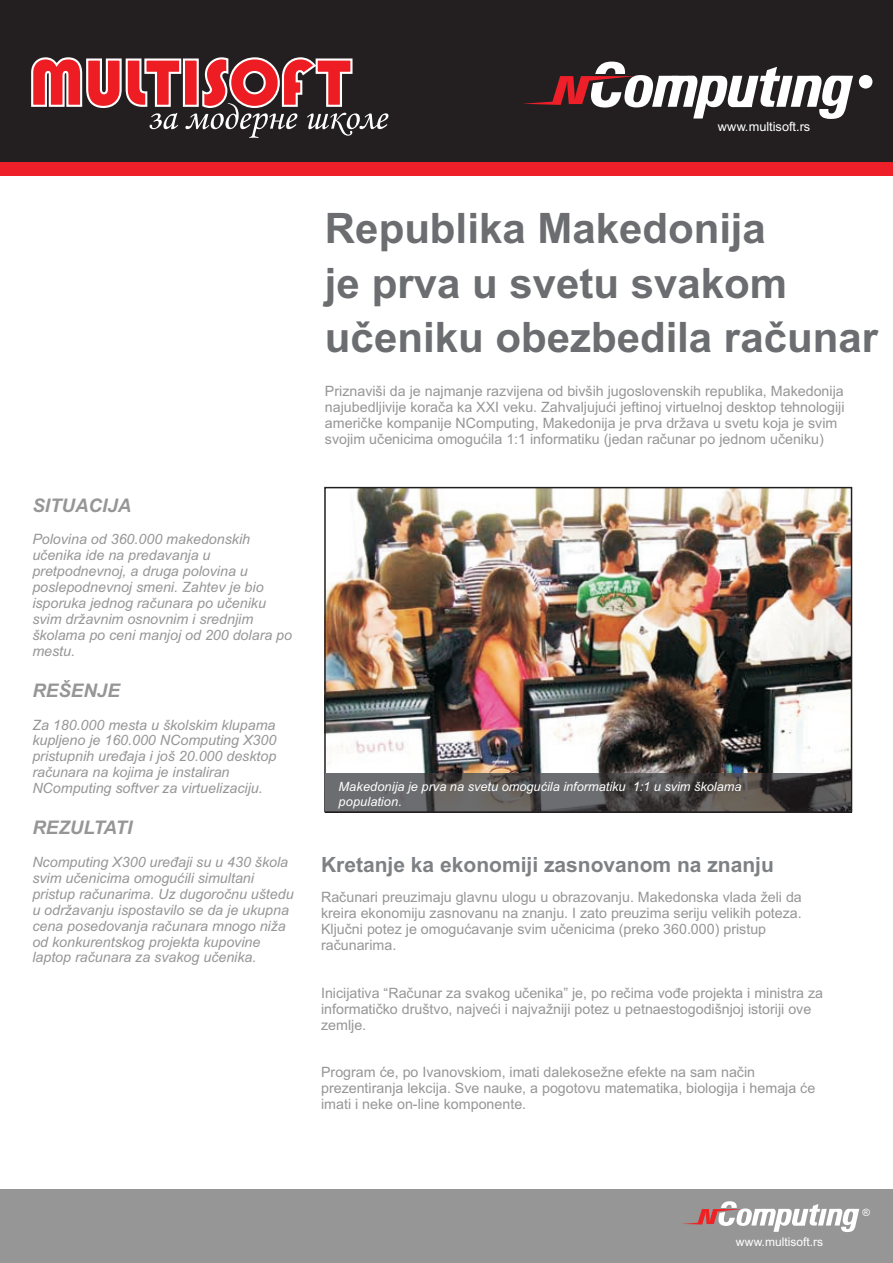
<style>
.page{position:relative;width:893px;height:1263px;background:#fff}
.page>*{position:absolute;margin:0;border:0;box-sizing:border-box;transform-origin:0 0}
.t1{font:700 42px/54.6px "Arial";color:#6c6d70}
.t2{font:700 21px "Arial";color:#7e8184}
.t3{font:italic 700 18.75px "Arial";color:#969697}
.t4{font:14.25px/15.9px "Arial";color:#969697}
.t5{font:italic 14.25px/15.9px "Arial";color:#969697}
.t6{font:italic 12.75px/15px "Arial";color:#fff}
.t7{font:12.75px "Arial";color:#fff}
.t8{font:12px "Arial";color:#fff}
.t9{font:10.2px "Arial";color:#fff}
</style>
<div class="page">
<div style="left:0;top:0;width:893px;height:162px;background:#231f20"></div>
<svg style="left:523px;top:62px;width:330px;height:57px"></svg>
<svg style="left:859px;top:75px;width:13px;height:14px"></svg>
<div style="left:0;top:162px;width:893px;height:14px;background:#ee1f29"></div>
<svg style="left:31px;top:57px;width:358px;height:81px"></svg>
<div style="left:0;top:1189px;width:893px;height:74px;background:#969697"></div>
<svg style="left:682px;top:1201px;width:177px;height:31px"></svg>
<img style="left:327px;top:490px;width:522px;height:284px">
<img style="left:326px;top:774px;width:525px;height:38px">
<p class="t7" style="left:718px;top:121px;width:94px">www.multisoft.rs</p>
<h3 class="t3" style="left:32px;top:498px;width:100px">SITUACIJA</h3>
<p class="t5" style="left:32px;top:533px;width:261px">Polovina od 360.000 makedonskih uèenika ide na predavanja u pretpodnevnoj, a druga polovina u poslepodnevnoj smeni. Zahtev je bio isporuka jednog raèunara po uèeniku svim državnim osnovnim i srednjim školama po ceni manjoj od 200 dolara po mestu.</p>
<h3 class="t3" style="left:32px;top:683px;width:89px">REŠENJE</h3>
<p class="t5" style="left:32px;top:718px;width:245px">Za 180.000 mesta u školskim klupama kupljeno je 160.000 NComputing X300 pristupnih ureðaja i još 20.000 desktop raèunara na kojima je instaliran NComputing softver za virtuelizaciju.</p>
<h3 class="t3" style="left:32px;top:820px;width:101px">REZULTATI</h3>
<p class="t5" style="left:32px;top:855px;width:263px">Ncomputing X300 ureðaji su u 430 škola svim uèenicima omoguæili simultani pristup raèunarima. Uz dugoroènu uštedu u održavanju ispostavilo se da je ukupna cena posedovanja raèunara mnogo niža od konkurentskog projekta kupovine laptop raèunara za svakog uèenika.</p>
<h1 class="t1" style="left:325px;top:205px;width:555px">Republika Makedonija<br>je prva u svetu svakom uèeniku obezbedila raèunar</h1>
<p class="t4" style="left:325px;top:384px;width:521px">Priznaviši da je najmanje razvijena od bivših jugoslovenskih republika, Makedonija najubedljivije koraèa ka XXI veku. Zahvaljujuæi jeftinoj virtuelnoj desktop tehnologiji amerièke kompanije NComputing, Makedonija je prva država u svetu koja je svim svojim uèenicima omoguæila 1:1 informatiku (jedan raèunar po jednom uèeniku)</p>
<p class="t6" style="left:339px;top:780px;width:404px">Makedonija je prva na svetu omoguæila informatiku 1:1 u svim školama population.</p>
<h2 class="t2" style="left:321px;top:857px;width:454px">Kretanje ka ekonomiji zasnovanom na znanju</h2>
<p class="t4" style="left:321px;top:891px;width:482px">Raèunari preuzimaju glavnu ulogu u obrazovanju. Makedonska vlada želi da kreira ekonomiju zasnovanu na znanju. I zato preuzima seriju velikih poteza.<br>Kljuèni potez je omoguæavanje svim uèenicima (preko 360.000) pristup raèunarima.</p>
<p class="t4" style="left:321px;top:986px;width:504px">Inicijativa “Raèunar za svakog uèenika” je, po reèima voðe projekta i ministra za informatièko društvo, najveæi i najvažniji potez u petnaestogodišnjoj istoriji ove zemlje.</p>
<p class="t4" style="left:321px;top:1066px;width:496px">Program æe, po Ivanovskiom, imati dalekosežne efekte na sam naèin prezentiranja lekcija. Sve nauke, a pogotovu matematika, biologija i hemaja æe imati i neke on-line komponente.</p>
<p class="t8" style="left:736px;top:1237px;width:89px">www.multisoft.rs</p>
<p class="t9" style="left:862px;top:1208px;width:9px">®</p>
</div>
